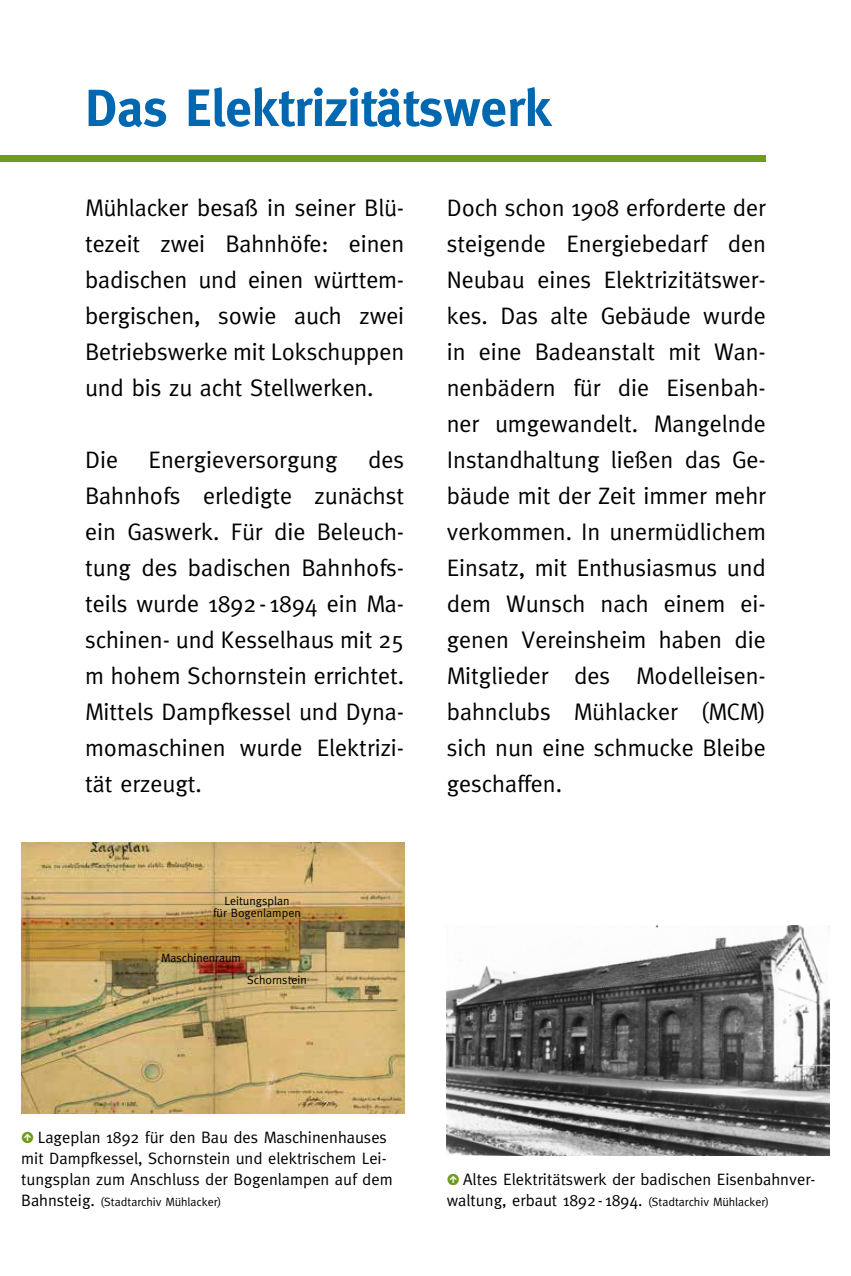
<style>
.page{position:relative;width:851px;height:1276px;background:#fff}
.page>*{position:absolute;margin:0;border:0;box-sizing:border-box;transform-origin:0 0}
.t1{font:700 52.5px "Meta";color:#0067b1}
.t2{font:24px/36px "Meta";color:#000;text-align:justify}
.t3{font:16.5px/21px "Meta";color:#000}
.t4{font:12px/12px "Meta";color:#000;text-align:center}
.s1{font-family:"Klavika";font-weight:500;color:#6e9a1f}
.s2{font-size:16.5px}
.s3{font-size:12px}
</style>
<div class="page">
<div style="left:0;top:156px;width:765px;height:6px;background:#6e9a1f"></div>
<img style="left:446px;top:926px;width:383px;height:229px">
<img style="left:21px;top:842px;width:383px;height:271px">
<h1 class="t1" style="left:85px;top:77px;width:467px">Das Elektrizitätswerk</h1>
<p class="t2" style="left:85px;top:189px;width:320px">Mühlacker besaß in seiner Blü&shy;tezeit zwei Bahnhöfe: einen badischen und einen württem&shy;bergischen, sowie auch zwei Betriebswerke mit Lokschuppen und bis zu acht Stellwerken.</p>
<p class="t2" style="left:85px;top:441px;width:320px;text-indent:283px">des Bahnhofs erledigte zunächst ein Gaswerk. Für die Beleuch&shy;tung des badischen Bahnhofs&shy;teils wurde 1892- 1894 ein Ma&shy;schinen- und Kesselhaus mit 25 m hohem Schornstein errichtet.<br>Mittels Dampfkessel und Dyna&shy;momaschinen wurde Elektrizi&shy;tät erzeugt.</p>
<p class="t2" style="left:85px;top:441px;width:34px">Die</p>
<p class="t2" style="left:149px;top:441px;width:190px">Energieversorgung</p>
<p class="t4" style="left:213px;top:895px;width:89px">Leitungsplan<br>für Bogenlampen</p>
<p class="t4" style="left:161px;top:952px;width:81px">Maschinenraum</p>
<p class="t4" style="left:247px;top:973px;width:61px">Schornstein</p>
<p class="t2" style="left:446px;top:189px;width:320px">Doch schon 1908 erforderte der steigende Energiebedarf den Neubau eines Elektrizitätswer&shy;kes. Das alte Gebäude wurde in eine Badeanstalt mit Wan&shy;nenbädern für die Eisenbah&shy;ner umgewandelt. Mangelnde Instandhaltung ließen das Ge&shy;bäude mit der Zeit immer mehr verkommen. In unermüdlichem Einsatz, mit Enthusiasmus und dem Wunsch nach einem ei&shy;genen Vereinsheim haben die Mitglieder des Modelleisen&shy;bahnclubs Mühlacker (MCM) sich nun eine schmucke Bleibe geschaffen.</p>
<p class="t3" style="left:21px;top:1127px;width:373px"><span class="s1">•</span> Lageplan 1892 für den Bau des Maschinenhauses mit Dampfkessel, Schornstein und elektrischem Lei&shy;tungsplan zum Anschluss der Bogenlampen auf dem</p>
<p class="t4" style="left:21px;top:1196px;width:202px"><span class="s2">Bahnsteig.</span> (Stadtarchiv Mühlacker)</p>
<p class="t3" style="left:446px;top:1169px;width:370px"><span class="s1">•</span> Altes Elektritätswerk der badischen Eisenbahnver&shy;waltung, erbaut 1892- 1894. <span class="s3">(Stadtarchiv Mühlacker)</span></p>
</div>
